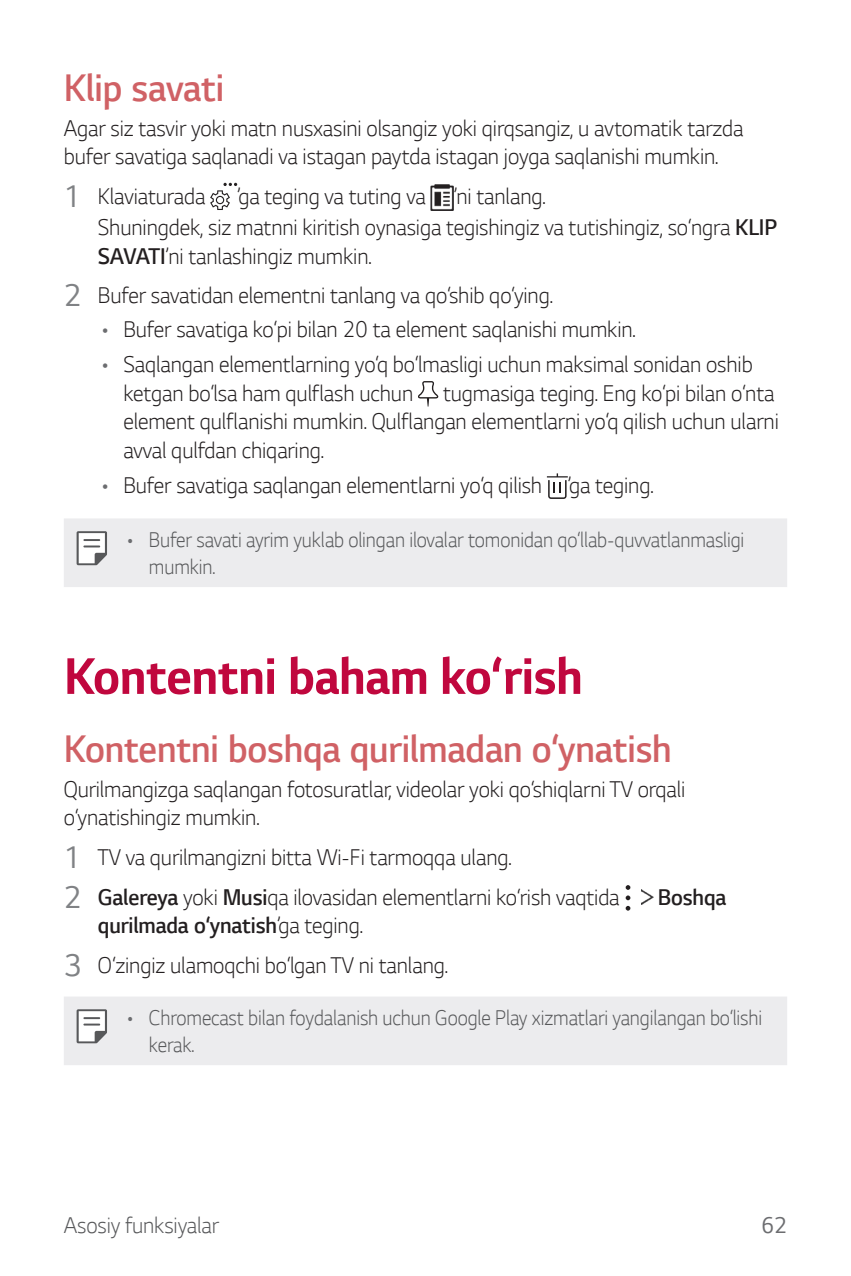
<style>
.page{position:relative;width:851px;height:1276px;background:#fff}
.page>*{position:absolute;margin:0;border:0;box-sizing:border-box;transform-origin:0 0}
.t1{font:700 54px "LG Smart";letter-spacing:-.005em;color:#c0073e;scale:.95 1}
.t2{font:300 40.5px "LG Smart";letter-spacing:-.005em;color:#d06165;scale:.95 1}
.t3{font:300 24px/28.5px "LG Smart";letter-spacing:-.005em;color:#231f20;scale:.95 1}
.t4{font:300 24px "LG Smart";letter-spacing:-.005em;color:#57585a;scale:.95 1}
.t5{font:300 24px "LG Smart";letter-spacing:-.005em;color:#231f20;scale:.95 1}
.t6{font:24px "LG Smart";color:#6c6d70;scale:.95 1}
.t7{font:300 22.5px/27px "LG Smart";letter-spacing:-.005em;color:#57585a;scale:.91 1}
.s1{font-weight:400;font-size:33px;color:#808285}
.s2{font-style:inherit}
.s3{color:#6c6d70}
</style>
<div class="page">
<svg style="left:210px;top:183px;width:27px;height:27px"></svg>
<img style="left:430px;top:184px;width:24px;height:26px">
<svg style="left:418px;top:381px;width:20px;height:25px"></svg>
<svg style="left:547px;top:473px;width:20px;height:26px"></svg>
<div style="left:64px;top:518px;width:723px;height:69px;background:#ececee"></div>
<svg style="left:77px;top:531px;width:30px;height:34px"></svg>
<svg style="left:625px;top:885px;width:5px;height:15px"></svg>
<svg style="left:625px;top:906px;width:5px;height:4px"></svg>
<img style="left:641px;top:889px;width:12px;height:15px">
<div style="left:64px;top:997px;width:723px;height:68px;background:#ececee"></div>
<svg style="left:77px;top:1009px;width:30px;height:34px"></svg>
<p class="t2" style="left:64px;top:60px;width:170px">Klip savati</p>
<p class="t3" style="left:64px;top:113px;width:716px">Agar siz tasvir yoki matn nusxasini olsangiz yoki qirqsangiz, u avtomatik tarzda bufer savatiga saqlanadi va istagan paytda istagan joyga saqlanishi mumkin.</p>
<p class="t3" style="left:64px;top:181px;width:150px"><span class="s1">1</span> Klaviaturada</p>
<p class="t3" style="left:98px;top:179px;width:716px;line-height:31.2px;text-indent:139px">’ga teging va tuting va ’ni tanlang.<br>Shuningdek, siz matnni kiritish oynasiga tegishingiz va tutishingiz, so‘ngra <span class="s2">KLIP</span></p>
<p class="t3" style="left:64px;top:235px;width:516px;line-height:39.6px;text-indent:34px"><span class="s2">SAVATI</span>’ni tanlashingiz mumkin.<br><span class="s1">2</span> Bufer savatidan elementni tanlang va qo‘shib qo‘ying.</p>
<p class="t3" style="left:102px;top:313px;width:563px"><span class="s3">•</span> Bufer savatiga ko‘pi bilan 20 ta element saqlanishi mumkin.</p>
<p class="t3" style="left:123px;top:349px;width:691px;text-indent:-21px"><span class="s3">•</span> Saqlangan elementlarning yo‘q bo‘lmasligi uchun maksimal sonidan oshib ketgan bo‘lsa ham qulflash uchun tugmasiga teging. Eng ko‘pi bilan o‘nta element qulflanishi mumkin. Qulflangan elementlarni yo‘q qilish uchun ularni avval qulfdan chiqaring.</p>
<p class="t3" style="left:102px;top:470px;width:582px"><span class="s3">•</span> Bufer savatiga saqlangan elementlarni yo‘q qilish ’ga teging.</p>
<p class="t7" style="left:149px;top:525px;width:655px;text-indent:-21px"><span class="s3">•</span> Bufer savati ayrim yuklab olingan ilovalar tomonidan qo‘llab-quvvatlanmasligi mumkin.</p>
<p class="t1" style="left:64px;top:639px;width:547px">Kontentni baham ko‘rish</p>
<p class="t2" style="left:64px;top:721px;width:641px">Kontentni boshqa qurilmadan o‘ynatish</p>
<p class="t3" style="left:64px;top:774px;width:655px">Qurilmangizga saqlangan fotosuratlar, videolar yoki qo‘shiqlarni TV orqali o‘ynatishingiz mumkin.</p>
<p class="t3" style="left:64px;top:836px;width:586px;line-height:39.6px"><span class="s1">1</span> TV va qurilmangizni bitta Wi-Fi tarmoqqa ulang.<br><span class="s1">2</span> <span class="s2">Galereya</span> yoki <span class="s2">Musi</span>qa ilovasidan elementlarni ko‘rish vaqtida</p>
<p class="t5" style="left:657px;top:880px;width:74px">Boshqa</p>
<p class="t3" style="left:64px;top:904px;width:406px;line-height:39.6px;text-indent:34px"><span class="s2">qurilmada o‘ynatish</span>’ga teging.<br><span class="s1">3</span> O‘zingiz ulamoqchi bo‘lgan TV ni tanlang.</p>
<p class="t7" style="left:149px;top:1003px;width:675px;text-indent:-21px"><span class="s3">•</span> Chromecast bilan foydalanish uchun Google Play xizmatlari yangilangan bo‘lishi kerak.</p>
<p class="t4" style="left:64px;top:1208px;width:165px">Asosiy funksiyalar</p>
<p class="t6" style="left:761px;top:1209px;width:28px">62</p>
</div>
